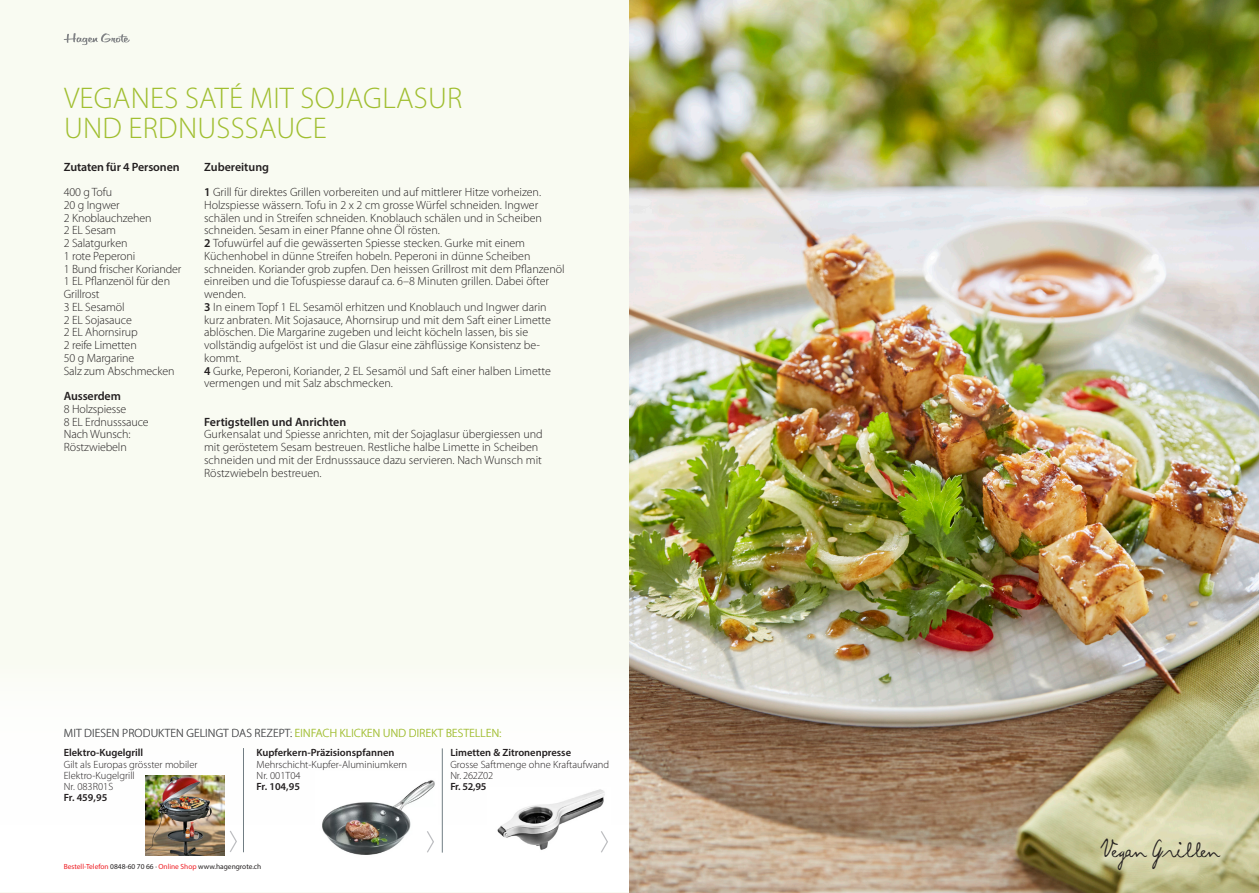
<style>
.page{position:relative;width:1259px;height:893px;background:#fff}
.page>*{position:absolute;margin:0;border:0;box-sizing:border-box;transform-origin:0 0}
.t1{font:300 30px/30px "Myriad Pro";letter-spacing:.01em;color:#a0be2f}
.t2{font:22.65px "Allan Handwriting";letter-spacing:-.01em;color:#231f20}
.Copy{font:300 12px/12.8px "Myriad Pro";color:#231f20}
.t3{font:300 12px "Myriad Pro";letter-spacing:.01em;color:#57585a}
.Copy-2{font:600 12px "Myriad Pro";letter-spacing:-.005em;color:#231f20}
.t4{font:300 10.5px/11.2px "Myriad Pro";color:#231f20}
.t5{font:600 10.5px "Myriad Pro";color:#231f20}
.t6{font:300 10.5px/11.2px "Myriad Pro";letter-spacing:-.02em;color:#231f20}
.t7{font:7.35px "Myriad Pro";color:#231f20}
.s1{font-weight:600}
.s2{color:#a0be2f}
.s3{color:#ee1d23}
</style>
<div class="page">
<div style="left:0;top:0;width:887px;height:893px;background:#f9fbf2"></div>
<div style="left:0;top:662px;width:1259px;height:229px;background:#fff"></div>
<hr style="left:243px;top:748px;width:1px;height:104px;background:#717d83">
<hr style="left:442px;top:748px;width:1px;height:105px;background:#717d83">
<svg style="left:64px;top:33px;width:66px;height:12px"></svg>
<img style="left:629px;top:0;width:630px;height:893px">
<img style="left:322px;top:780px;width:113px;height:75px">
<img style="left:497px;top:789px;width:108px;height:61px">
<svg style="left:230px;top:831px;width:7px;height:21px"></svg>
<svg style="left:426px;top:830px;width:9px;height:24px"></svg>
<svg style="left:599px;top:830px;width:9px;height:23px"></svg>
<img style="left:145px;top:776px;width:80px;height:79px">
<p class="t1" style="left:64px;top:82px;width:400px">VEGANES SATÉ MIT SOJAGLASUR<br>UND ERDNUSSSAUCE</p>
<p class="Copy-2" style="left:204px;top:159px;width:66px">Zubereitung</p>
<p class="Copy" style="left:204px;top:186px;width:339px"><span class="s1">1</span> Grill für direktes Grillen vorbereiten und auf mittlerer Hitze vorheizen.<br>Holzspiesse wässern. Tofu in 2 x 2 cm grosse Würfel schneiden. Ingwer schälen und in Streifen schneiden. Knoblauch schälen und in Scheiben schneiden. Sesam in einer Pfanne ohne Öl rösten.</p>
<p class="Copy" style="left:204px;top:237px;width:362px"><span class="s1">2</span> Tofuwürfel auf die gewässerten Spiesse stecken. Gurke mit einem Küchenhobel in dünne Streifen hobeln. Peperoni in dünne Scheiben schneiden. Koriander grob zupfen. Den heissen Grillrost mit dem Pflanzenöl einreiben und die Tofuspiesse darauf ca. 6–8 Minuten grillen. Dabei öfter wenden.</p>
<p class="Copy" style="left:204px;top:300px;width:348px"><span class="s1">3</span> In einem Topf 1 EL Sesamöl erhitzen und Knoblauch und Ingwer darin kurz anbraten. Mit Sojasauce, Ahornsirup und mit dem Saft einer Limette ablöschen. Die Margarine zugeben und leicht köcheln lassen, bis sie vollständig aufgelöst ist und die Glasur eine zähflüssige Konsistenz be&shy;kommt.</p>
<p class="Copy" style="left:204px;top:364px;width:348px"><span class="s1">4</span> Gurke, Peperoni, Koriander, 2 EL Sesamöl und Saft einer halben Limette vermengen und mit Salz abschmecken.</p>
<p class="Copy-2" style="left:204px;top:414px;width:144px">Fertigstellen und Anrichten</p>
<p class="Copy" style="left:204px;top:428px;width:340px">Gurkensalat und Spiesse anrichten, mit der Sojaglasur übergiessen und mit geröstetem Sesam bestreuen. Restliche halbe Limette in Scheiben schneiden und mit der Erdnusssauce dazu servieren. Nach Wunsch mit Röstzwiebeln bestreuen.</p>
<p class="Copy-2" style="left:64px;top:159px;width:117px">Zutaten für 4 Personen</p>
<p class="Copy" style="left:64px;top:186px;width:50px">400 g Tofu</p>
<p class="Copy" style="left:64px;top:198px;width:57px">20 g Ingwer</p>
<p class="Copy" style="left:64px;top:211px;width:89px">2 Knoblauchzehen</p>
<p class="Copy" style="left:64px;top:224px;width:54px">2 EL Sesam</p>
<p class="Copy" style="left:64px;top:237px;width:65px">2 Salatgurken</p>
<p class="Copy" style="left:64px;top:249px;width:73px">1 rote Peperoni</p>
<p class="Copy" style="left:64px;top:262px;width:119px">1 Bund frischer Koriander</p>
<p class="Copy" style="left:64px;top:275px;width:108px">1 EL Pflanzenöl für den<br>Grillrost</p>
<p class="Copy" style="left:64px;top:300px;width:62px">3 EL Sesamöl</p>
<p class="Copy" style="left:64px;top:313px;width:70px">2 EL Sojasauce</p>
<p class="Copy" style="left:64px;top:326px;width:75px">2 EL Ahornsirup</p>
<p class="Copy" style="left:64px;top:339px;width:74px">2 reife Limetten</p>
<p class="Copy" style="left:64px;top:351px;width:72px">50 g Margarine</p>
<p class="Copy" style="left:64px;top:364px;width:112px">Salz zum Abschmecken</p>
<p class="Copy-2" style="left:64px;top:388px;width:59px">Ausserdem</p>
<p class="Copy" style="left:64px;top:402px;width:64px">8 Holzspiesse</p>
<p class="Copy" style="left:64px;top:415px;width:86px">8 EL Erdnusssauce</p>
<p class="Copy" style="left:64px;top:428px;width:68px">Nach Wunsch:<br>Röstzwiebeln</p>
<p class="t3" style="left:64px;top:726px;width:439px">MIT DIESEN PRODUKTEN GELINGT DAS REZEPT: <span class="s2">EINFACH KLICKEN UND DIREKT BESTELLEN:</span></p>
<p class="t5" style="left:450px;top:746px;width:122px">Limetten &amp; Zitronenpresse</p>
<p class="t4" style="left:450px;top:758px;width:160px">Grosse Saftmenge ohne Kraftaufwand</p>
<p class="t6" style="left:450px;top:770px;width:44px">Nr. 262Z02<br><span class="s1">Fr. 52,95</span></p>
<p class="t3" style="left:290px;top:726px;width:4px">.</p>
<p class="t4" style="left:256px;top:747px;width:152px"><span class="s1">Kupferkern-Präzisionspfannen<br></span>Mehrschicht-Kupfer-Aluminiumkern<br>Nr. 001T04</p>
<p class="t5" style="left:256px;top:780px;width:45px">Fr. 104,95</p>
<p class="t4" style="left:64px;top:747px;width:135px"><span class="s1">Elektro-Kugelgrill<br></span>Gilt als Europas grösster mobiler<br>Elektro-Kugelgrill<br>Nr. 083R01S</p>
<p class="t5" style="left:64px;top:791px;width:45px">Fr. 459,95</p>
<p class="t7" style="left:64px;top:862px;width:199px"><span class="s3">Bestell-Telefon</span> 0848-60 70 66 · <span class="s3">Online Shop</span> www.hagengrote.ch</p>
<p class="t2" style="left:1101px;top:836px;width:120px">Vegan Grillen</p>
</div>
